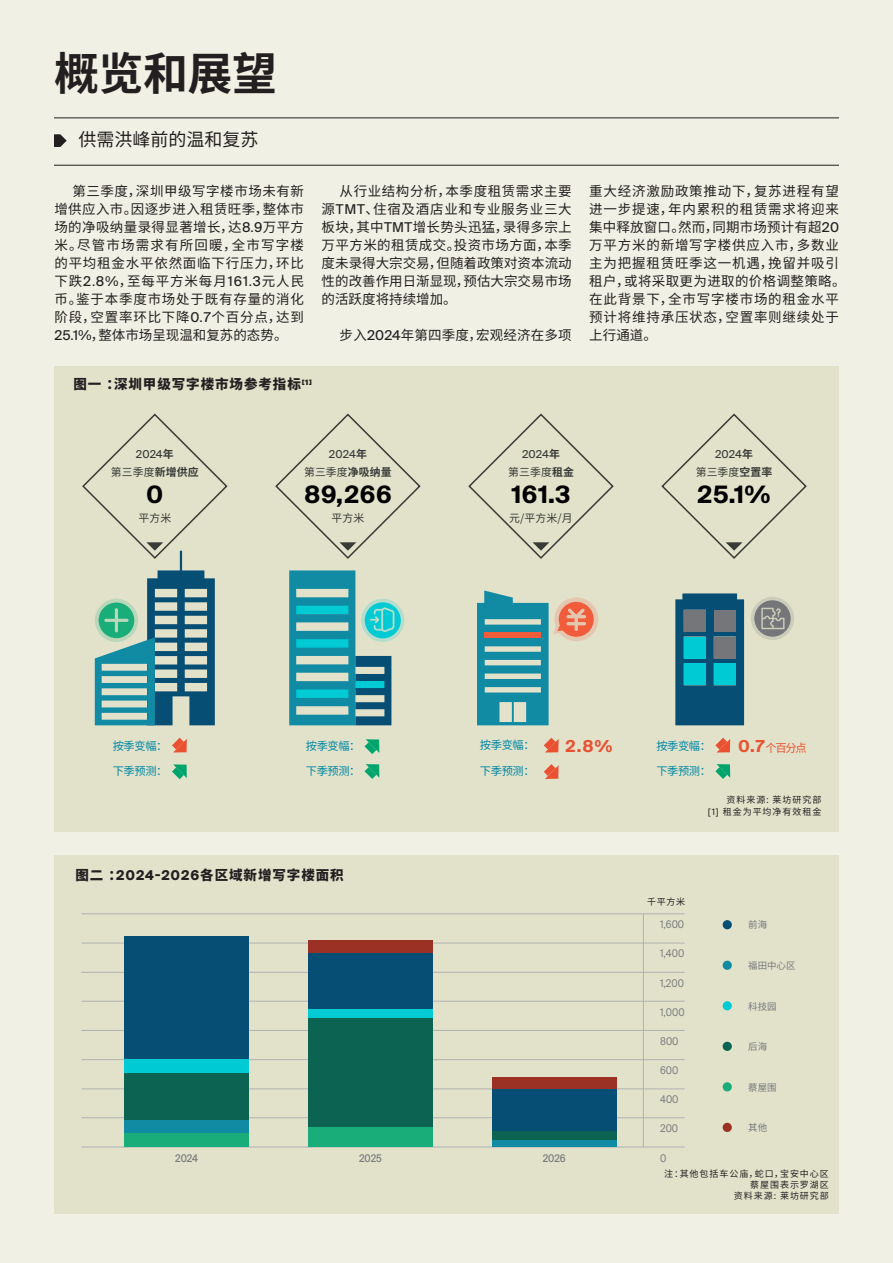
<style>
.page{position:relative;width:893px;height:1263px;background:#fff}
.page>*{position:absolute;margin:0;border:0;box-sizing:border-box;transform-origin:0 0}
.H2_Tiempos_Headline_30pt{font:700 45px "Noto Sans CJ Ksc";letter-spacing:-.01em;color:#231f20}
.ARTICLE_BODY_COPY_1{font:700 24px "Suisse Intl";letter-spacing:.025em;color:#000}
.Tiempos_Text_12pt{font:18px "Noto Sans CJ Ksc";color:#231f20}
.ARTICLE_BODY_COPY_1-2{font:700 16.5px "Suisse Intl";color:#ea5131}
.Tiempos_Text_9pt{font:13.5px/18px "Noto Sans CJ Ksc";letter-spacing:.06em;color:#231f20;text-align:justify}
.PUBLICATION_FURNITURE{font:900 13.5px "Noto Sans CJ Ksc";letter-spacing:.07em;color:#231f20}
.Tiempos_Text_9pt-2{font:13.5px "Noto Sans CJ Ksc";letter-spacing:.015em;color:#231f20}
.ARTICLE_BODY_COPY_1-3{font:11.25px "Noto Sans CJ Ksc";letter-spacing:-.035em;color:#0087a4}
.ARTICLE_BODY_COPY_1-4{font:11.25px "Noto Sans CJ Ksc";color:#ea5131}
.PUBLICATION_FURNITURE-2{font:10.8px "Noto Sans CJ Ksc";letter-spacing:.01em;color:#373a36}
.PUBLICATION_FURNITURE-3{font:10.8px "Suisse Intl";letter-spacing:.01em;color:#373a36}
.t1{font:10.5px "Suisse Intl";color:#7b7d7f;scale:.9 1}
.t2{font:500 10.5px "Suisse Intl";color:#7b7d7f;scale:.9 1}
.t3{font:9.45px "Noto Sans CJ Ksc";color:#76787b}
.ARTICLE_BODY_COPY_1-5{font:9px "Noto Sans CJ Ksc";letter-spacing:.105em;color:#231f20}
.PUBLICATION_FURNITURE-4{font:9px "Noto Sans CJ Ksc";color:#231f20}
.s1{font-family:"Suisse Intl"}
.s2{font-family:"Noto Sans CJ Ksc";font-weight:700}
.s3{font-weight:700}
.s4{font-family:"Suisse Intl";font-weight:700;font-size:16.5px}
.s5{font-family:"Suisse Intl";font-weight:700}
</style>
<div class="page">
<div style="left:0;top:0;width:893px;height:1262px;background:#f0f0e4"></div>
<hr style="left:54px;top:165px;width:785px;height:1px;background:#231f20">
<hr style="left:54px;top:118px;width:785px;height:1px;background:#231f20">
<svg style="left:54px;top:134px;width:13px;height:13px"></svg>
<div style="left:54px;top:855px;width:785px;height:359px;background:#e2e2cb"></div>
<div style="left:723px;top:1123px;width:9px;height:9px;background:#9b3125;border-radius:50%"></div>
<div style="left:723px;top:1082px;width:9px;height:9px;background:#19ae79;border-radius:50%"></div>
<div style="left:723px;top:1042px;width:9px;height:9px;background:#0c6351;border-radius:50%"></div>
<div style="left:723px;top:1001px;width:9px;height:9px;background:#00cad4;border-radius:50%"></div>
<div style="left:723px;top:920px;width:9px;height:9px;background:#064e73;border-radius:50%"></div>
<div style="left:723px;top:961px;width:9px;height:9px;background:#118ba4;border-radius:50%"></div>
<hr style="left:81px;top:1117px;width:604px;height:1px;background:#b0b2b2">
<hr style="left:81px;top:1088px;width:604px;height:1px;background:#b0b2b2">
<hr style="left:81px;top:1059px;width:604px;height:1px;background:#b0b2b2">
<hr style="left:81px;top:1030px;width:604px;height:1px;background:#b0b2b2">
<hr style="left:81px;top:1001px;width:604px;height:1px;background:#b0b2b2">
<hr style="left:81px;top:972px;width:604px;height:1px;background:#b0b2b2">
<hr style="left:81px;top:943px;width:604px;height:1px;background:#b0b2b2">
<hr style="left:81px;top:913px;width:604px;height:1px;background:#b0b2b2">
<hr style="left:81px;top:1147px;width:604px;height:1px;background:#b0b2b2">
<div style="left:124px;top:1132px;width:125px;height:15px;background:#19ae79"></div>
<div style="left:124px;top:1119px;width:125px;height:13px;background:#118ba4"></div>
<div style="left:124px;top:1073px;width:125px;height:46px;background:#0c6351"></div>
<div style="left:124px;top:1058px;width:125px;height:15px;background:#00cad4"></div>
<div style="left:124px;top:936px;width:125px;height:122px;background:#064e73"></div>
<div style="left:492px;top:1139px;width:125px;height:8px;background:#118ba4"></div>
<div style="left:492px;top:1131px;width:125px;height:8px;background:#0c6351"></div>
<div style="left:492px;top:1088px;width:125px;height:43px;background:#064e73"></div>
<div style="left:492px;top:1077px;width:125px;height:11px;background:#9b3125"></div>
<div style="left:308px;top:1127px;width:125px;height:20px;background:#19ae79"></div>
<div style="left:308px;top:1017px;width:125px;height:110px;background:#0c6351"></div>
<div style="left:308px;top:1008px;width:125px;height:9px;background:#00cad4"></div>
<div style="left:308px;top:953px;width:125px;height:55px;background:#064e73"></div>
<div style="left:308px;top:940px;width:125px;height:13px;background:#9b3125"></div>
<hr style="left:643px;top:913px;width:1px;height:234px;background:#b0b2b2">
<div style="left:54px;top:366px;width:785px;height:465px;background:#e2e2cb"></div>
<div style="left:361px;top:599px;width:43px;height:43px;background:#b5ddcc;border-radius:50%"></div>
<svg style="left:289px;top:570px;width:112px;height:155px"></svg>
<svg style="left:275px;top:413px;width:146px;height:146px"></svg>
<svg style="left:468px;top:413px;width:146px;height:146px"></svg>
<svg style="left:661px;top:413px;width:146px;height:146px"></svg>
<svg style="left:82px;top:413px;width:146px;height:312px"></svg>
<svg style="left:477px;top:590px;width:121px;height:135px"></svg>
<svg style="left:675px;top:593px;width:69px;height:132px;background:#0d5376"></svg>
<div style="left:714px;top:610px;width:22px;height:22px;background:#757679"></div>
<div style="left:684px;top:610px;width:22px;height:22px;background:#757679"></div>
<div style="left:684px;top:663px;width:22px;height:22px;background:#00cad4"></div>
<div style="left:714px;top:663px;width:22px;height:22px;background:#00cad4"></div>
<div style="left:684px;top:636px;width:22px;height:22px;background:#00cad4"></div>
<div style="left:714px;top:636px;width:22px;height:22px;background:#757679"></div>
<div style="left:751px;top:597px;width:43px;height:43px;background:#ccccba;border-radius:50%"></div>
<svg style="left:754px;top:600px;width:37px;height:37px"></svg>
<svg style="left:544px;top:738px;width:15px;height:14px"></svg>
<svg style="left:544px;top:764px;width:15px;height:15px"></svg>
<svg style="left:172px;top:738px;width:15px;height:14px"></svg>
<svg style="left:172px;top:764px;width:15px;height:15px"></svg>
<svg style="left:365px;top:764px;width:14px;height:15px"></svg>
<svg style="left:365px;top:739px;width:14px;height:15px"></svg>
<svg style="left:715px;top:764px;width:15px;height:15px"></svg>
<svg style="left:715px;top:738px;width:15px;height:14px"></svg>
<p class="H2_Tiempos_Headline_30pt" style="left:54px;top:48px;width:225px">概览和展望</p>
<p class="Tiempos_Text_12pt" style="left:78px;top:130px;width:181px">供需洪峰前的温和复苏</p>
<p class="Tiempos_Text_9pt" style="left:54px;top:182px;width:251px;text-indent:18px">第三季度，深圳甲级写字楼市场未有新增供应入市。因逐步进入租赁旺季，整体市场的净吸纳量录得显著增长，达<span class="s1">8.9</span>万平方米。尽管市场需求有所回暖，全市写字楼的平均租金水平依然面临下行压力，环比下跌<span class="s1">2.8%</span>，至每平方米每月<span class="s1">161.3</span>元人民币。鉴于本季度市场处于既有存量的消化阶段，空置率环比下降<span class="s1">0.7</span>个百分点，达到<span class="s1">25.1%</span>，整体市场呈现温和复苏的态势。</p>
<p class="Tiempos_Text_9pt" style="left:322px;top:182px;width:252px;text-indent:18px">从行业结构分析，本季度租赁需求主要源<span class="s1">TMT</span>、住宿及酒店业和专业服务业三大板块，其中<span class="s1">TMT</span>增长势头迅猛，录得多宗上万平方米的租赁成交。投资市场方面，本季度未录得大宗交易，但随着政策对资本流动性的改善作用日渐显现，预估大宗交易市场的活跃度将持续增加。</p>
<p class="Tiempos_Text_9pt-2" style="left:340px;top:327px;width:234px">步入<span class="s1">2024</span>年第四季度，宏观经济在多项</p>
<p class="PUBLICATION_FURNITURE" style="left:73px;top:377px;width:240px">图一 ：深圳甲级写字楼市场参考指标<sup>[1]</sup></p>
<p class="Tiempos_Text_9pt" style="left:589px;top:182px;width:258px;text-align:left">重大经济激励政策推动下，复苏进程有望进一步提速，年内累积的租赁需求将迎来集中释放窗口。然而，同期市场预计有超<span class="s1">20</span>万平方米的新增写字楼供应入市，多数业主为把握租赁旺季这一机遇，挽留并吸引租户，或将采取更为进取的价格调整策略。在此背景下，全市写字楼市场的租金水平预计将维持承压状态，空置率则继续处于上行通道。</p>
<p class="PUBLICATION_FURNITURE-3" style="left:136px;top:448px;width:39px">2024<span class="s2">年</span></p>
<p class="PUBLICATION_FURNITURE-2" style="left:111px;top:466px;width:89px">第三季度<span class="s3">新增供应</span></p>
<p class="ARTICLE_BODY_COPY_1" style="left:146px;top:481px;width:19px">0</p>
<p class="PUBLICATION_FURNITURE-2" style="left:138px;top:512px;width:34px">平方米</p>
<p class="PUBLICATION_FURNITURE-3" style="left:329px;top:448px;width:39px">2024<span class="s2">年</span></p>
<p class="PUBLICATION_FURNITURE-2" style="left:304px;top:466px;width:89px">第三季度<span class="s3">净吸纳量</span></p>
<p class="ARTICLE_BODY_COPY_1" style="left:304px;top:481px;width:89px">89,266</p>
<p class="PUBLICATION_FURNITURE-2" style="left:331px;top:512px;width:34px">平方米</p>
<p class="PUBLICATION_FURNITURE-3" style="left:522px;top:448px;width:39px">2024<span class="s2">年</span></p>
<p class="PUBLICATION_FURNITURE-2" style="left:508px;top:466px;width:67px">第三季度<span class="s3">租金</span></p>
<p class="ARTICLE_BODY_COPY_1" style="left:511px;top:481px;width:61px">161.3</p>
<p class="PUBLICATION_FURNITURE-2" style="left:509px;top:512px;width:65px">元/平方米/月</p>
<p class="PUBLICATION_FURNITURE-3" style="left:715px;top:448px;width:39px">2024<span class="s2">年</span></p>
<p class="PUBLICATION_FURNITURE-2" style="left:696px;top:466px;width:78px">第三季度<span class="s3">空置率</span></p>
<p class="ARTICLE_BODY_COPY_1" style="left:698px;top:481px;width:74px">25.1%</p>
<p class="ARTICLE_BODY_COPY_1-3" style="left:113px;top:739px;width:56px">按季变幅：</p>
<p class="ARTICLE_BODY_COPY_1-3" style="left:480px;top:739px;width:56px">按季变幅：</p>
<p class="ARTICLE_BODY_COPY_1-3" style="left:113px;top:765px;width:56px">下季预测：</p>
<p class="ARTICLE_BODY_COPY_1-3" style="left:306px;top:739px;width:56px">按季变幅：</p>
<p class="ARTICLE_BODY_COPY_1-3" style="left:480px;top:764px;width:56px">下季预测：</p>
<p class="ARTICLE_BODY_COPY_1-3" style="left:306px;top:765px;width:56px">下季预测：</p>
<p class="ARTICLE_BODY_COPY_1-2" style="left:565px;top:737px;width:49px">2.8%</p>
<p class="ARTICLE_BODY_COPY_1-3" style="left:656px;top:739px;width:56px">按季变幅：</p>
<p class="ARTICLE_BODY_COPY_1-4" style="left:738px;top:741px;width:70px"><span class="s4">0.7</span>个百分点</p>
<p class="ARTICLE_BODY_COPY_1-3" style="left:656px;top:765px;width:56px">下季预测：</p>
<p class="ARTICLE_BODY_COPY_1-5" style="left:727px;top:795px;width:96px">资料来源<span class="s1">:</span> 莱坊研究部</p>
<p class="ARTICLE_BODY_COPY_1-5" style="left:708px;top:806px;width:115px"><span class="s1">[1]</span> 租金为平均净有效租金</p>
<p class="PUBLICATION_FURNITURE" style="left:76px;top:867px;width:270px">图二 ：<span class="s5">2024-2026</span>各区域新增写字楼面积</p>
<p class="PUBLICATION_FURNITURE-4" style="left:647px;top:896px;width:39px">千平方米</p>
<p class="t1" style="left:660px;top:918px;width:28px">1,600</p>
<p class="t1" style="left:660px;top:948px;width:28px">1,400</p>
<p class="t3" style="left:748px;top:920px;width:20px">前海</p>
<p class="t3" style="left:748px;top:960px;width:49px">福田中心区</p>
<p class="t1" style="left:660px;top:977px;width:28px">1,200</p>
<p class="t1" style="left:660px;top:1006px;width:29px">1,000</p>
<p class="t3" style="left:748px;top:1001px;width:30px">科技园</p>
<p class="t1" style="left:660px;top:1035px;width:22px">800</p>
<p class="t3" style="left:748px;top:1041px;width:20px">后海</p>
<p class="t1" style="left:660px;top:1064px;width:22px">600</p>
<p class="t3" style="left:748px;top:1082px;width:30px">蔡屋围</p>
<p class="t1" style="left:660px;top:1093px;width:22px">400</p>
<p class="t1" style="left:660px;top:1122px;width:22px">200</p>
<p class="t3" style="left:748px;top:1122px;width:20px">其他</p>
<p class="t2" style="left:175px;top:1152px;width:27px">2024</p>
<p class="t2" style="left:359px;top:1152px;width:27px">2025</p>
<p class="t2" style="left:543px;top:1152px;width:27px">2026</p>
<p class="t1" style="left:660px;top:1152px;width:8px">0</p>
<p class="ARTICLE_BODY_COPY_1-5" style="left:664px;top:1168px;width:166px">注：其他包括车公庙，蛇口，宝安中心区</p>
<p class="ARTICLE_BODY_COPY_1-5" style="left:750px;top:1180px;width:80px">蔡屋围表示罗湖区</p>
<p class="ARTICLE_BODY_COPY_1-5" style="left:734px;top:1191px;width:96px">资料来源: 莱坊研究部</p>
</div>
